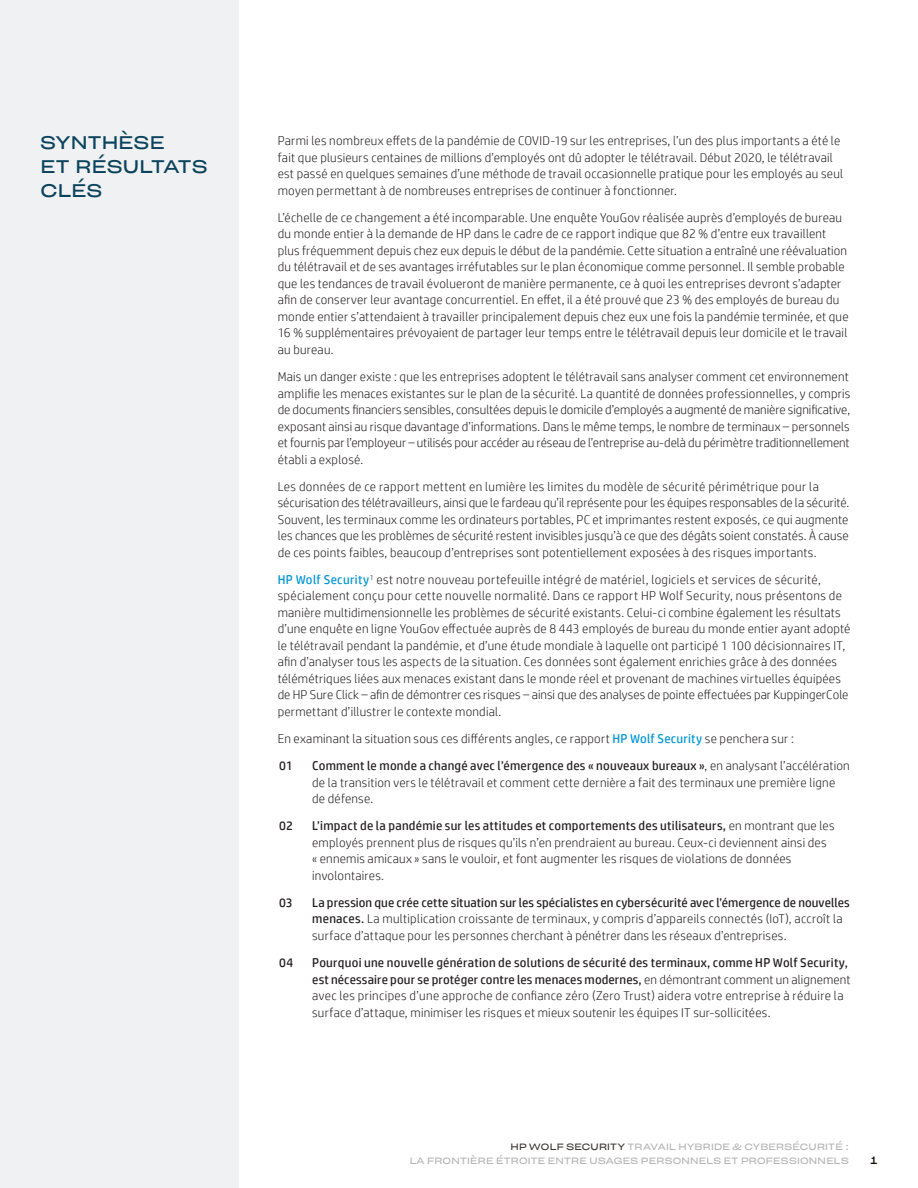
<style>
.page{position:relative;width:918px;height:1188px;background:#fff}
.page>*{position:absolute;margin:0;border:0;box-sizing:border-box;transform-origin:0 0}
.chapter_title{font:18px/24px "Sharp Grotesk Book 25";letter-spacing:.02em;color:#0b435c}
.text{font:300 12.75px/16.5px "HP Simplified";letter-spacing:.015em;color:#231f20}
.t1{font:12.75px "HP Simplified";letter-spacing:.005em;color:#231f20}
.t2{font:10.5px "Sharp Grotesk Book 25";color:#0e0905}
.t3{font:9px/13.5px "Sharp Grotesk Book 25";letter-spacing:.025em;color:#a3a3a3;text-align:right}
.s1{font-weight:400;color:#0096d6}
.s2{font-weight:400}
.s3{color:#0e0905}
</style>
<div class="page">
<div style="left:0;top:0;width:239px;height:1188px;background:#eff1f3"></div>
<p class="chapter_title" style="left:40px;top:129px;width:168px">SYNTHÈSE<br>ET RÉSULTATS<br>CLÉS</p>
<p class="text" style="left:278px;top:132px;width:567px">Parmi les nombreux effets de la pandémie de COVID-19 sur les entreprises, l’un des plus importants a été le fait que plusieurs centaines de millions d’employés ont dû adopter le télétravail. Début 2020, le télétravail est passé en quelques semaines d’une méthode de travail occasionnelle pratique pour les employés au seul moyen permettant à de nombreuses entreprises de continuer à fonctionner.</p>
<p class="text" style="left:278px;top:209px;width:572px">L’échelle de ce changement a été incomparable. Une enquête YouGov réalisée auprès d’employés de bureau du monde entier à la demande de HP dans le cadre de ce rapport indique que 82 % d’entre eux travaillent plus fréquemment depuis chez eux depuis le début de la pandémie. Cette situation a entraîné une réévaluation du télétravail et de ses avantages irréfutables sur le plan économique comme personnel. Il semble probable que les tendances de travail évolueront de manière permanente, ce à quoi les entreprises devront s’adapter afin de conserver leur avantage concurrentiel. En effet, il a été prouvé que 23 % des employés de bureau du monde entier s’attendaient à travailler principalement depuis chez eux une fois la pandémie terminée, et que 16 % supplémentaires prévoyaient de partager leur temps entre le télétravail depuis leur domicile et le travail au bureau.</p>
<p class="text" style="left:278px;top:368px;width:574px">Mais un danger existe : que les entreprises adoptent le télétravail sans analyser comment cet environnement amplifie les menaces existantes sur le plan de la sécurité. La quantité de données professionnelles, y compris de documents financiers sensibles, consultées depuis le domicile d’employés a augmenté de manière significative, exposant ainsi au risque davantage d’informations. Dans le même temps, le nombre de terminaux – personnels et fournis par l’employeur – utilisés pour accéder au réseau de l’entreprise au-delà du périmètre traditionnellement établi a explosé.</p>
<p class="text" style="left:278px;top:478px;width:573px">Les données de ce rapport mettent en lumière les limites du modèle de sécurité périmétrique pour la sécurisation des télétravailleurs, ainsi que le fardeau qu’il représente pour les équipes responsables de la sécurité.<br>Souvent, les terminaux comme les ordinateurs portables, PC et imprimantes restent exposés, ce qui augmente les chances que les problèmes de sécurité restent invisibles jusqu’à ce que des dégâts soient constatés. À cause de ces points faibles, beaucoup d’entreprises sont potentiellement exposées à des risques importants.</p>
<p class="text" style="left:278px;top:571px;width:574px"><span class="s1">HP Wolf Security</span><sup>1</sup> est notre nouveau portefeuille intégré de matériel, logiciels et services de sécurité, spécialement conçu pour cette nouvelle normalité. Dans ce rapport HP Wolf Security, nous présentons de manière multidimensionnelle les problèmes de sécurité existants. Celui-ci combine également les résultats d’une enquête en ligne YouGov effectuée auprès de 8 443 employés de bureau du monde entier ayant adopté le télétravail pendant la pandémie, et d’une étude mondiale à laquelle ont participé 1 100 décisionnaires IT, afin d’analyser tous les aspects de la situation. Ces données sont également enrichies grâce à des données télémétriques liées aux menaces existant dans le monde réel et provenant de machines virtuelles équipées de HP Sure Click – afin de démontrer ces risques – ainsi que des analyses de pointe effectuées par KuppingerCole permettant d’illustrer le contexte mondial.</p>
<p class="text" style="left:278px;top:730px;width:518px">En examinant la situation sous ces différents angles, ce rapport <span class="s1">HP Wolf Security</span> se penchera sur :</p>
<p class="t1" style="left:279px;top:757px;width:15px">01</p>
<p class="text" style="left:312px;top:757px;width:539px"><span class="s2">Comment le monde a changé avec l’émergence des « nouveaux bureaux »</span>, en analysant l’accélération de la transition vers le télétravail et comment cette dernière a fait des terminaux une première ligne de défense.</p>
<p class="t1" style="left:279px;top:818px;width:15px">02</p>
<p class="text" style="left:312px;top:817px;width:524px"><span class="s2">L’impact de la pandémie sur les attitudes et comportements des utilisateurs,</span> en montrant que les employés prennent plus de risques qu’ils n’en prendraient au bureau. Ceux-ci deviennent ainsi des « ennemis amicaux » sans le vouloir, et font augmenter les risques de violations de données involontaires.</p>
<p class="t1" style="left:279px;top:894px;width:15px">03</p>
<p class="text" style="left:312px;top:894px;width:539px"><span class="s2">La pression que crée cette situation sur les spécialistes en cybersécurité avec l’émergence de nouvelles menaces.</span> La multiplication croissante de terminaux, y compris d’appareils connectés (IoT), accroît la surface d’attaque pour les personnes cherchant à pénétrer dans les réseaux d’entreprises.</p>
<p class="t1" style="left:279px;top:954px;width:16px">04</p>
<p class="text" style="left:312px;top:954px;width:540px"><span class="s2">Pourquoi une nouvelle génération de solutions de sécurité des terminaux, comme HP Wolf Security, est nécessaire pour se protéger contre les menaces modernes,</span> en démontrant comment un alignement avec les principes d’une approche de confiance zéro (Zero Trust) aidera votre entreprise à réduire la surface d’attaque, minimiser les risques et mieux soutenir les équipes IT sur-sollicitées.</p>
<p class="t3" style="left:409px;top:1139px;width:441px"><span class="s3">HP WOLF SECURITY</span> TRAVAIL HYBRIDE &amp; CYBERSÉCURITÉ :<br>LA FRONTIÈRE ÉTROITE ENTRE USAGES PERSONNELS ET PROFESSIONNELS</p>
<p class="t2" style="left:871px;top:1151px;width:8px">1</p>
</div>
